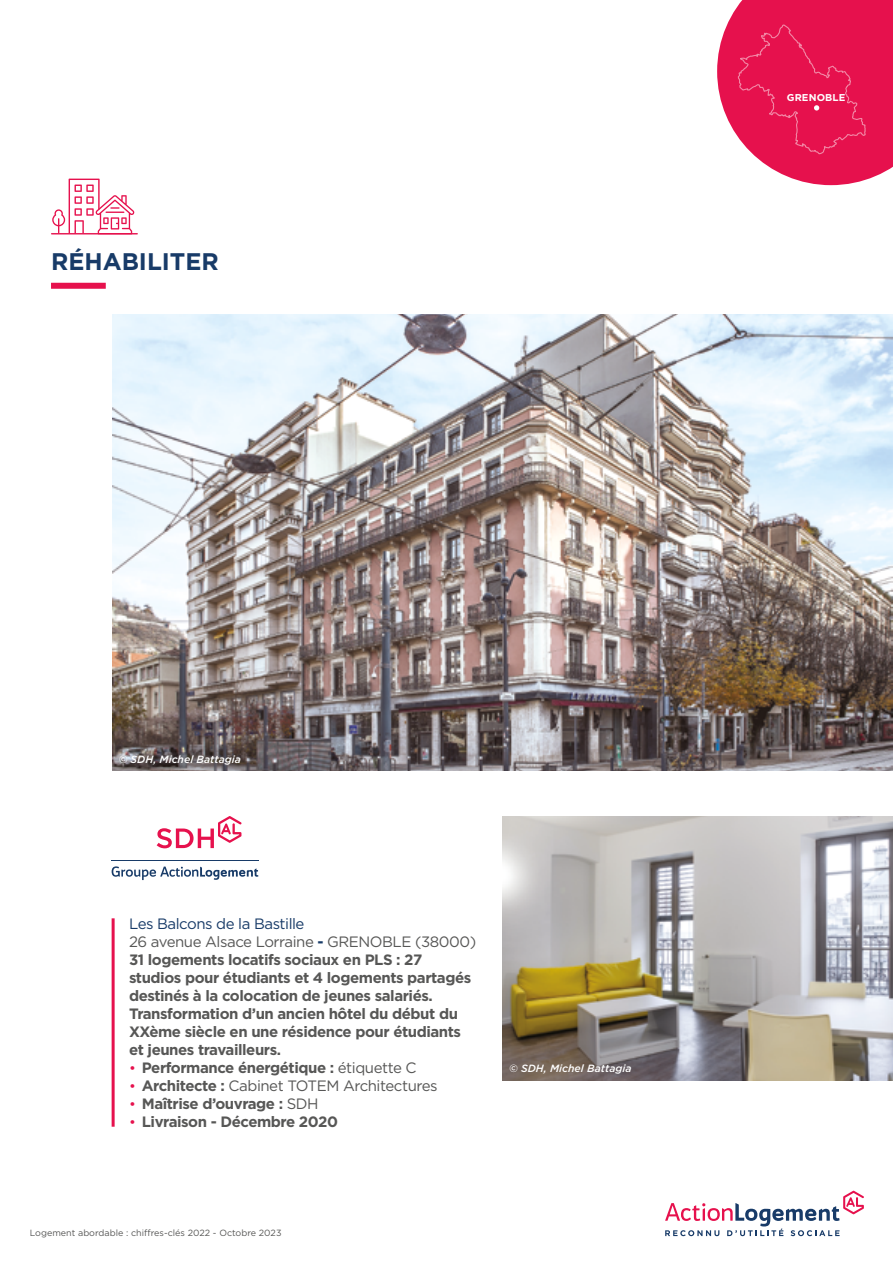
<style>
.page{position:relative;width:893px;height:1263px;background:#fff}
.page>*{position:absolute;margin:0;border:0;box-sizing:border-box;transform-origin:0 0}
.t1{font:700 24px "Gotham";color:#183b68}
.t2{font:700 15px/18px "Gotham";letter-spacing:-.03em;color:#575756}
.t3{font:15px "Gotham";letter-spacing:-.03em;color:#575756}
.t4{font:italic 500 10.5px "Gotham";color:#fff}
.t5{font:700 9.9px "Gotham";letter-spacing:.01em;color:#fff}
.t6{font:9px "Gotham";color:#575756}
.s1{font-weight:400;color:#183b68}
.s2{font-weight:400}
.s3{color:#183b68}
.s4{font-weight:400;font-size:14.25px;color:#e6114d}
.s5{font-size:14.25px;color:#e6114d}
.s6{font-weight:700}
</style>
<div class="page">
<svg style="left:665px;top:1191px;width:199px;height:45px"></svg>
<div style="left:51px;top:283px;width:55px;height:6px;background:#e6114d"></div>
<hr style="left:51px;top:233px;width:87px;height:1px;background:#e6114d">
<svg style="left:52px;top:179px;width:82px;height:55px"></svg>
<svg style="left:717px;top:0;width:176px;height:185px"></svg>
<img style="left:113px;top:315px;width:780px;height:456px">
<hr style="left:112px;top:918px;width:3px;height:209px;background:#e6114d">
<svg style="left:112px;top:866px;width:146px;height:14px"></svg>
<hr style="left:112px;top:860px;width:147px;height:1px;background:#183b68">
<svg style="left:157px;top:816px;width:85px;height:32px"></svg>
<img style="left:503px;top:816px;width:390px;height:264px">
<h1 class="t1" style="left:51px;top:245px;width:169px">RÉHABILITER</h1>
<p class="t5" style="left:787px;top:91px;width:60px">GRENOBLE</p>
<p class="t4" style="left:119px;top:754px;width:124px">© SDH, Michel Battagia</p>
<p class="t2" style="left:129px;top:915px;width:349px"><span class="s1">Les Balcons de la Bastille<br></span><span class="s2">26 avenue Alsace Lorraine</span> <span class="s3">-</span> <span class="s2">GRENOBLE (38000)<br></span>31 logements locatifs sociaux en PLS : 27 studios pour étudiants et 4 logements partagés destinés à la colocation de jeunes salariés.<br>Transformation d’un ancien hôtel du début du XXème siècle en une résidence pour étudiants et jeunes travailleurs.</p>
<p class="t2" style="left:129px;top:1059px;width:289px"><span class="s4">•</span> Performance énergétique : <span class="s2">étiquette C</span></p>
<p class="t3" style="left:129px;top:1076px;width:310px"><span class="s5">•</span> <span class="s6">Architecte :</span> Cabinet TOTEM Architectures</p>
<p class="t2" style="left:129px;top:1095px;width:191px"><span class="s4">•</span> Maîtrise d’ouvrage : <span class="s2">SDH</span></p>
<p class="t2" style="left:129px;top:1113px;width:211px"><span class="s4">•</span> Livraison - Décembre 2020</p>
<p class="t4" style="left:509px;top:1062px;width:124px">© SDH, Michel Battagia</p>
<p class="t6" style="left:30px;top:1227px;width:253px">Logement abordable : chiffres-clés 2022 - Octobre 2023</p>
</div>
